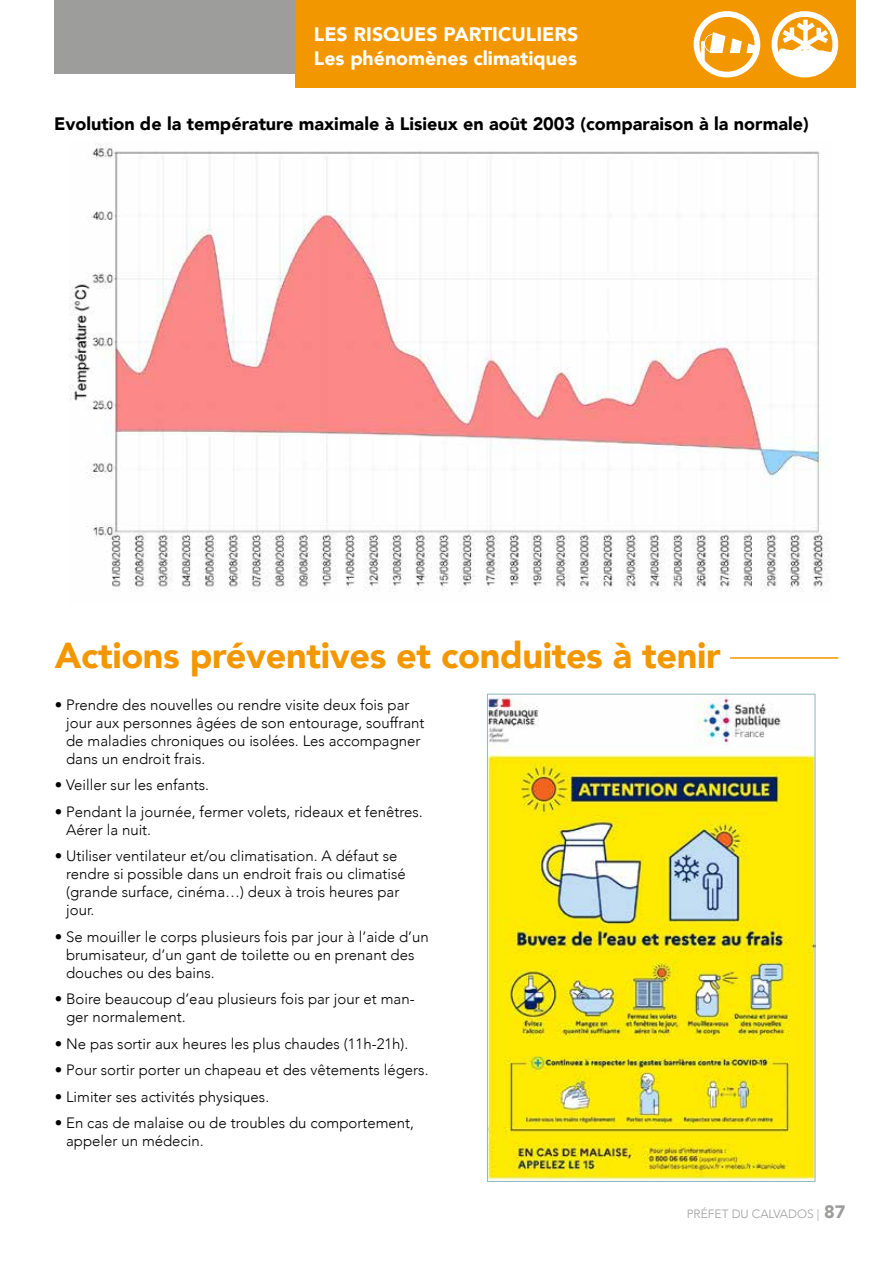
<style>
.page{position:relative;width:893px;height:1263px;background:#fff}
.page>*{position:absolute;margin:0;border:0;box-sizing:border-box;transform-origin:0 0}
.t1{font:900 36px "Avenir";letter-spacing:-.01em;color:#f39700}
.t2{font:900 19.5px/23.4px "Avenir";color:#fff}
.t3{font:900 18px "Avenir";color:#000}
.t4{font:300 15px/18px "Avenir";color:#000}
.t5{font:300 12px "Avenir";color:#9d9d9c}
.s1{font-weight:900;font-size:18px}
</style>
<div class="page">
<div style="left:54px;top:0;width:784px;height:73px;background:#9d9d9c"></div>
<div style="left:295px;top:0;width:560px;height:87px;background:#f39700"></div>
<svg style="left:694px;top:11px;width:144px;height:66px"></svg>
<img style="left:69px;top:143px;width:761px;height:449px">
<hr style="left:730px;top:657px;width:108px;height:2px;background:#f39700">
<img style="left:489px;top:696px;width:324px;height:484px">
<div style="left:487px;top:694px;width:328px;height:488px;border:1px solid #8eb6c4"></div>
<h2 class="t2" style="left:314px;top:22px;width:266px">LES RISQUES PARTICULIERS<br>Les phénomènes climatiques</h2>
<p class="t3" style="left:54px;top:108px;width:756px">Evolution de la température maximale à Lisieux en août 2003 (comparaison à la normale)</p>
<h1 class="t1" style="left:55px;top:624px;width:667px">Actions préventives et conduites à tenir</h1>
<p class="t4" style="left:66px;top:696px;width:360px;text-indent:-11px">• Prendre des nouvelles ou rendre visite deux fois par jour aux personnes âgées de son entourage, souffrant de maladies chroniques ou isolées. Les accompagner dans un endroit frais.</p>
<p class="t4" style="left:55px;top:776px;width:156px">• Veiller sur les enfants.</p>
<p class="t4" style="left:66px;top:803px;width:358px;text-indent:-11px">• Pendant la journée, fermer volets, rideaux et fenêtres.<br>Aérer la nuit.</p>
<p class="t4" style="left:66px;top:847px;width:341px;text-indent:-11px">• Utiliser ventilateur et/ou climatisation. A défaut se rendre si possible dans un endroit frais ou climatisé (grande surface, cinéma…) deux à trois heures par jour.</p>
<p class="t4" style="left:66px;top:928px;width:364px;text-indent:-11px">• Se mouiller le corps plusieurs fois par jour à l’aide d’un brumisateur, d’un gant de toilette ou en prenant des douches ou des bains.</p>
<p class="t4" style="left:66px;top:990px;width:350px;text-indent:-11px">• Boire beaucoup d’eau plusieurs fois par jour et man&shy;ger normalement.</p>
<p class="t4" style="left:55px;top:1035px;width:355px">• Ne pas sortir aux heures les plus chaudes (11h-21h).</p>
<p class="t4" style="left:55px;top:1061px;width:375px">• Pour sortir porter un chapeau et des vêtements légers.</p>
<p class="t4" style="left:55px;top:1088px;width:216px">• Limiter ses activités physiques.</p>
<p class="t4" style="left:66px;top:1114px;width:349px;text-indent:-11px">• En cas de malaise ou de troubles du comportement, appeler un médecin.</p>
<p class="t5" style="left:687px;top:1207px;width:160px">PRÉFET DU CALVADOS | <span class="s1">87</span></p>
</div>
